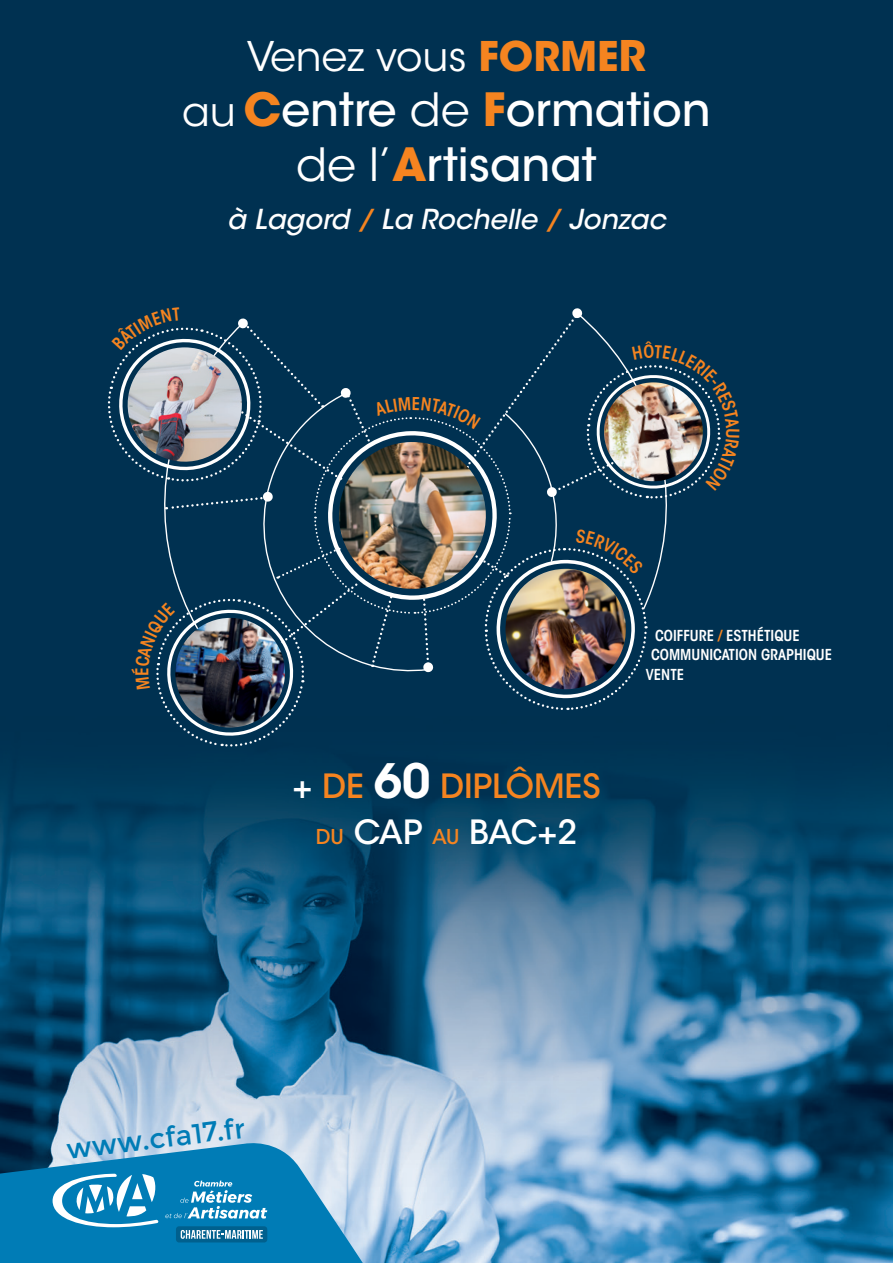
<style>
.page{position:relative;width:893px;height:1263px;background:#fff}
.page>*{position:absolute;margin:0;border:0;box-sizing:border-box;transform-origin:0 0}
.t1{font:500 45.6px/54.6px "ITC Avant Garde Std";color:#fff;text-align:center}
.t2{font:40.65px "ITC Avant Garde Std";color:#fff}
.t3{font:500 33.15px/46.2px "ITC Avant Garde Std";color:#f58420;text-align:center}
.t4{font:27.75px "Montserrat";color:#007cb6}
.t5{font:italic 500 27.3px "ITC Avant Garde Std";color:#fff}
.t6{font:600 condensed 17.7px "ITC Avant Garde Std";color:#f58420}
.t7{font:600 condensed 15px "ITC Avant Garde Std";color:#fff}
.s1{font-weight:700;color:#f58420}
.s2{font-weight:700;font-size:42px;color:#f58420}
.s3{font-weight:400;font-size:40.65px}
.s4{font-weight:400}
.s5{color:#f58420}
.s6{color:#fff}
.s7{font-weight:600;font-size:47.1px;color:#fff}
.s8{font-size:20.4px}
</style>
<div class="page">
<img style="left:0;top:0;width:893px;height:1262px">
<svg style="left:0;top:1137px;width:383px;height:126px;background:#3e95c2"></svg>
<div style="left:176px;top:1226px;width:91px;height:16px;background:#00608e;border-radius:3px"></div>
<svg style="left:181px;top:1230px;width:82px;height:9px"></svg>
<svg style="left:165px;top:1180px;width:102px;height:38px;background:#3a99c6"></svg>
<svg style="left:53px;top:1174px;width:105px;height:53px"></svg>
<svg style="left:459px;top:1096px;width:12px;height:9px"></svg>
<img style="left:104px;top:307px;width:635px;height:440px">
<p class="t2" style="left:247px;top:32px;width:401px">Venez vous <span class="s1">FORME</span><span class="s2">R</span></p>
<p class="t1" style="left:182px;top:82px;width:530px"><span class="s3">au</span> <span class="s1">C</span>entre <span class="s4">de</span> <span class="s1">F</span>ormation <span class="s4">de l’</span><span class="s1">A</span>rtisanat</p>
<p class="t5" style="left:227px;top:202px;width:440px">à Lagord <span class="s5">/</span> La Rochelle <span class="s5">/</span> Jonzac</p>
<p class="t6" style="left:131px;top:676px;width:10px;rotate:-90deg">É</p>
<p class="t3" style="left:292px;top:763px;width:310px"><span class="s6">+</span> DE <span class="s7">60</span> DIPLÔMES<br><span class="s8">DU</span> <span class="s6">CAP</span> <span class="s8">AU</span> <span class="s6">BAC+2</span></p>
<p class="t7" style="left:655px;top:626px;width:146px">COIFFURE <span class="s5">/</span> ESTHÉTIQUE</p>
<p class="t7" style="left:651px;top:645px;width:183px">COMMUNICATION GRAPHIQUE</p>
<p class="t7" style="left:646px;top:665px;width:40px">VENTE</p>
<p class="t4" style="left:65px;top:1133px;width:181px;rotate:-7deg">www.cfa17.fr</p>
</div>
